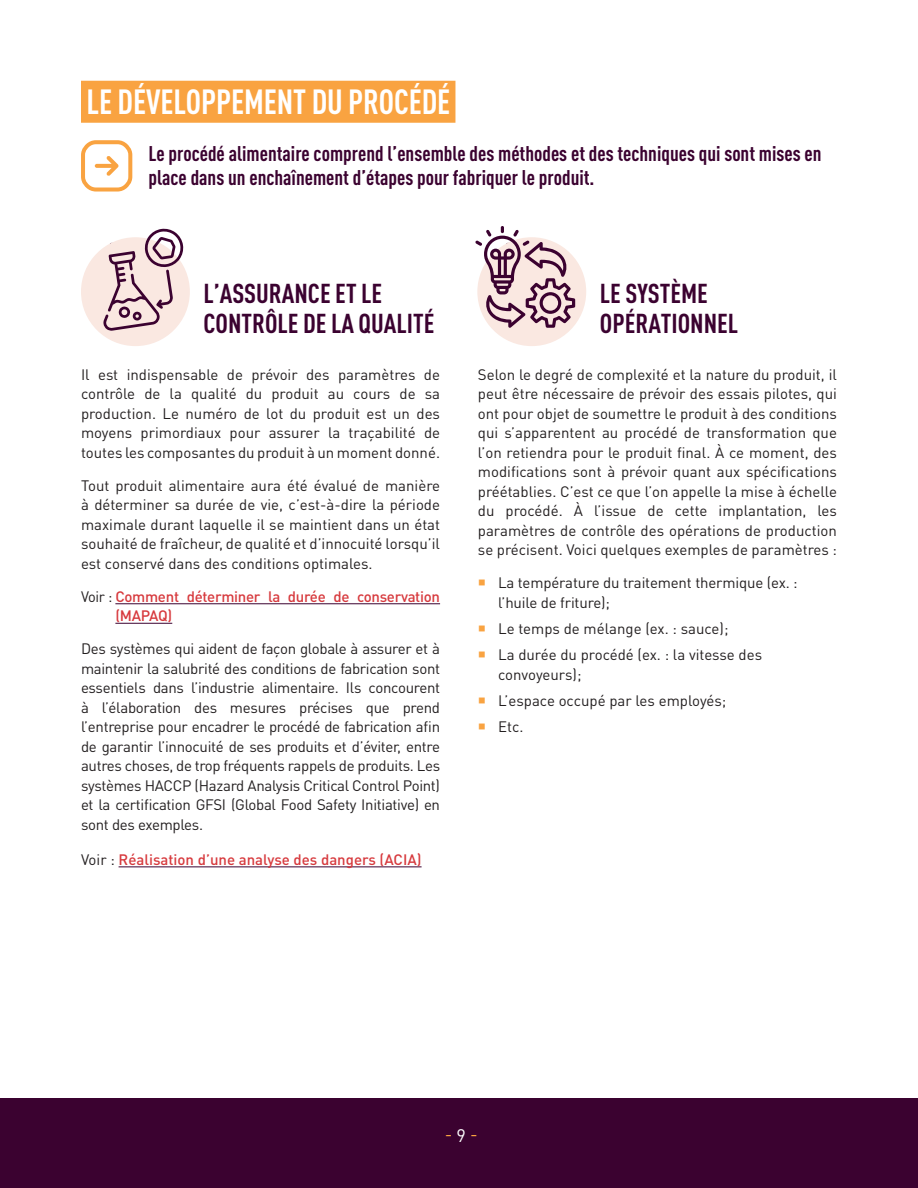
<style>
.page{position:relative;width:918px;height:1188px;background:#fff}
.page>*{position:absolute;margin:0;border:0;box-sizing:border-box;transform-origin:0 0}
.H1_sans_soulignement{font:700 condensed 34.5px "DINOT";letter-spacing:-.005em;color:#fff;scale:.96 1}
.t1{font:700 condensed 27px/30px "DINOT";color:#3b0230}
.t2{font:700 condensed 21px/24px "DINOT";color:#3b0230}
.t3{font:18px "DINOT";color:#f9a341}
.t4{font:15px/19.5px "DINOT";color:#231f20;text-align:justify}
.t5{font:500 15px/19.5px "DINOT";letter-spacing:-.02em;color:#d73a3e}
.t6{font:500 15px "DINOT";color:#d73a3e}
.s1{font-weight:400;color:#231f20}
.s2{color:#fff}
</style>
<div class="page">
<div style="left:0;top:1098px;width:918px;height:90px;background:#3b0230"></div>
<div style="left:81px;top:81px;width:374px;height:42px;background:#f9a341"></div>
<hr style="left:115px;top:603px;width:325px;height:1px;background:#3b0230">
<hr style="left:115px;top:623px;width:57px;height:1px;background:#3b0230">
<hr style="left:119px;top:866px;width:303px;height:1px;background:#3b0230">
<svg style="left:81px;top:140px;width:51px;height:52px"></svg>
<div style="left:81px;top:237px;width:109px;height:109px;background:#fae8e1;border-radius:50%"></div>
<svg style="left:103px;top:228px;width:81px;height:103px"></svg>
<div style="left:477px;top:237px;width:109px;height:109px;background:#fae8e1;border-radius:50%"></div>
<svg style="left:475px;top:226px;width:100px;height:102px"></svg>
<p class="H1_sans_soulignement" style="left:87px;top:81px;width:380px">LE DÉVELOPPEMENT DU PROCÉDÉ</p>
<h4 class="t2" style="left:148px;top:142px;width:675px">Le procédé alimentaire comprend l’ensemble des méthodes et des techniques qui sont mises en place dans un enchaînement d’étapes pour fabriquer le produit.</h4>
<h2 class="t1" style="left:204px;top:278px;width:232px">L’ASSURANCE ET LE<br>CONTRÔLE DE LA QUALITÉ</h2>
<p class="t4" style="left:81px;top:364px;width:361px">Il est indispensable de prévoir des paramètres de contrôle de la qualité du produit au cours de sa production. Le numéro de lot du produit est un des moyens primordiaux pour assurer la traçabilité de toutes les composantes du produit à un moment donné.</p>
<p class="t4" style="left:81px;top:475px;width:361px">Tout produit alimentaire aura été évalué de manière à déterminer sa durée de vie, c’est-à-dire la période maximale durant laquelle il se maintient dans un état souhaité de fraîcheur, de qualité et d’innocuité lorsqu’il est conservé dans des conditions optimales.</p>
<p class="t5" style="left:115px;top:586px;width:326px;text-indent:-34px"><span class="s1">Voir :</span> Comment déterminer la durée de conservation (MAPAQ)</p>
<p class="t4" style="left:81px;top:638px;width:361px">Des systèmes qui aident de façon globale à assurer et à maintenir la salubrité des conditions de fabrication sont essentiels dans l’industrie alimentaire. Ils concourent à l’élaboration des mesures précises que prend l’entreprise pour encadrer le procédé de fabrication afin de garantir l’innocuité de ses produits et d’éviter, entre autres choses, de trop fréquents rappels de produits. Les systèmes HACCP (Hazard Analysis Critical Control Point) et la certification GFSI (Global Food Safety Initiative) en sont des exemples.</p>
<p class="t6" style="left:81px;top:849px;width:342px"><span class="s1">Voir :</span> Réalisation d’une analyse des dangers (ACIA)</p>
<h2 class="t1" style="left:600px;top:278px;width:140px">LE SYSTÈME<br>OPÉRATIONNEL</h2>
<p class="t4" style="left:478px;top:364px;width:361px">Selon le degré de complexité et la nature du produit, il peut être nécessaire de prévoir des essais pilotes, qui ont pour objet de soumettre le produit à des conditions qui s’apparentent au procédé de transformation que l’on retiendra pour le produit final. À ce moment, des modifications sont à prévoir quant aux spécifications préétablies. C’est ce que l’on appelle la mise à échelle du procédé. À l’issue de cette implantation, les paramètres de contrôle des opérations de production se précisent. Voici quelques exemples de paramètres :</p>
<p class="t4" style="left:498px;top:572px;width:301px">La température du traitement thermique (ex. : l’huile de friture);</p>
<p class="t4" style="left:498px;top:618px;width:232px">Le temps de mélange (ex. : sauce);</p>
<p class="t4" style="left:498px;top:644px;width:266px">La durée du procédé (ex. : la vitesse des convoyeurs);</p>
<p class="t4" style="left:498px;top:690px;width:230px">L’espace occupé par les employés;</p>
<p class="t4" style="left:498px;top:716px;width:27px">Etc.</p>
<p class="t3" style="left:445px;top:1123px;width:34px">- <span class="s2">9</span> -</p>
</div>
